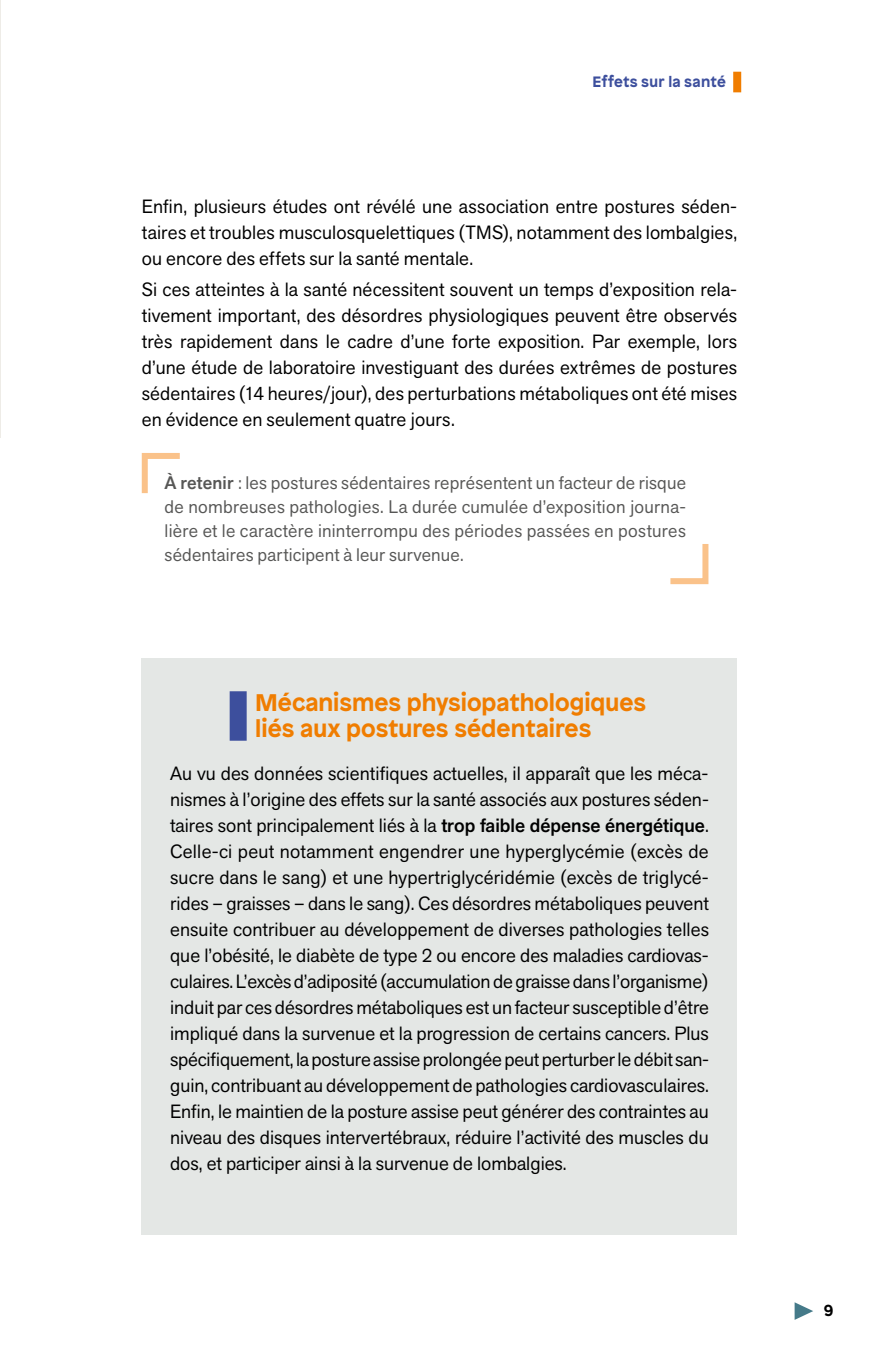
<style>
.page{position:relative;width:879px;height:1361px;background:#fff}
.page>*{position:absolute;margin:0;border:0;box-sizing:border-box;transform-origin:0 0}
.t1{font:700 24px/26px "Patron";color:#f07d00}
.t2{font:19px/26px "Akzid Grtsk Next";letter-spacing:.005em;color:#000;text-align:justify}
.t3{font:18px/24px "Akzid Grtsk Next";letter-spacing:.015em;color:#575756;text-align:justify}
.t4{font:700 16px "Patron";color:#000}
.t5{font:700 15px "Patron";letter-spacing:.02em;color:#3d4f9d}
.s1{font-weight:500}
</style>
<div class="page">
<svg style="left:794px;top:1302px;width:19px;height:18px"></svg>
<div style="left:733px;top:72px;width:8px;height:20px;background:#f07d00"></div>
<hr style="left:0;top:0;width:1px;height:437px;background:#eeece7">
<svg style="left:141px;top:453px;width:39px;height:41px"></svg>
<svg style="left:670px;top:544px;width:39px;height:41px"></svg>
<div style="left:142px;top:658px;width:595px;height:576px;background:#e4e7e5"></div>
<div style="left:230px;top:691px;width:17px;height:50px;background:#3d4f9d"></div>
<p class="t5" style="left:592px;top:73px;width:135px">Effets sur la santé</p>
<p class="t2" style="left:142px;top:193px;width:597px">Enfin, plusieurs études ont révélé une association entre postures séden&shy;taires et troubles musculosquelettiques (TMS), notamment des lombalgies, ou encore des effets sur la santé mentale.</p>
<p class="t2" style="left:142px;top:278px;width:597px">Si ces atteintes à la santé nécessitent souvent un temps d’exposition rela&shy;tivement important, des désordres physiologiques peuvent être observés très rapidement dans le cadre d’une forte exposition. Par exemple, lors d’une étude de laboratoire investiguant des durées extrêmes de postures sédentaires (14 heures/jour), des perturbations métaboliques ont été mises en évidence en seulement quatre jours.</p>
<p class="t3" style="left:165px;top:471px;width:523px"><span class="s1">À retenir</span> : les postures sédentaires représentent un facteur de risque de nombreuses pathologies. La durée cumulée d’exposition journa&shy;lière et le caractère ininterrompu des périodes passées en postures sédentaires participent à leur survenue.</p>
<p class="t1" style="left:255px;top:691px;width:393px">Mécanismes physiopathologiques liés aux postures sédentaires</p>
<p class="t2" style="left:170px;top:760px;width:540px">Au vu des données scientifiques actuelles, il apparaît que les méca&shy;nismes à l’origine des effets sur la santé associés aux postures séden&shy;taires sont principalement liés à la <span class="s1">trop faible dépense énergétique</span>.<br>Celle-ci peut notamment engendrer une hyperglycémie (excès de sucre dans le sang) et une hypertriglycéridémie (excès de triglycé&shy;rides – graisses – dans le sang). Ces désordres métaboliques peuvent ensuite contribuer au développement de diverses pathologies telles que l’obésité, le diabète de type 2 ou encore des maladies cardiovas&shy;culaires. L’excès d’adiposité (accumulation de graisse dans l’organisme) induit par ces désordres métaboliques est un facteur susceptible d’être impliqué dans la survenue et la progression de certains cancers. Plus spécifiquement, la posture assise prolongée peut perturber le débit san&shy;guin, contribuant au développement de pathologies cardiovasculaires.<br>Enfin, le maintien de la posture assise peut générer des contraintes au niveau des disques intervertébraux, réduire l’activité des muscles du dos, et participer ainsi à la survenue de lombalgies.</p>
<p class="t4" style="left:824px;top:1302px;width:11px">9</p>
</div>
